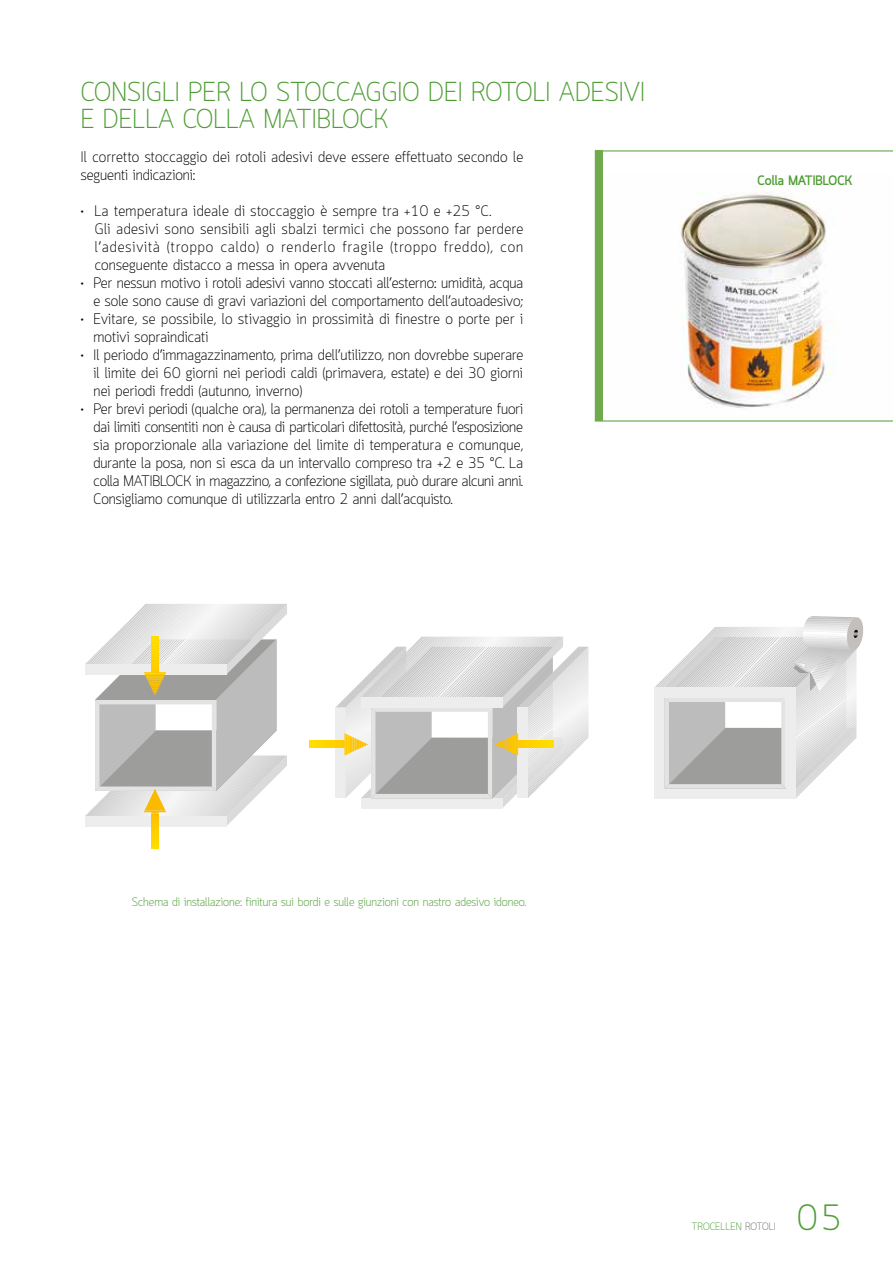
<style>
.page{position:relative;width:893px;height:1263px;background:#fff}
.page>*{position:absolute;margin:0;border:0;box-sizing:border-box;transform-origin:0 0}
.t1{font:300 36px "Quark";color:#4e9d34}
.t2{font:300 27px/27px "Quark";color:#4e9d34}
.t3{font:300 15px/18px "Quark";letter-spacing:.01em;color:#000}
.t4{font:300 15px/18px "Quark";letter-spacing:.035em;color:#000}
.t5{font:700 13.5px "Quark";color:#4e9d34}
.t6{font:300 12px "Quark";color:#4e9d34}
.t7{font:300 10.5px "Quark";letter-spacing:-.005em;color:#4e9d34}
.s1{color:#706f6f}
</style>
<div class="page">
<svg style="left:602px;top:151px;width:291px;height:270px"></svg>
<div style="left:595px;top:151px;width:7px;height:270px;background:#71a94d"></div>
<svg style="left:309px;top:636px;width:279px;height:172px"></svg>
<svg style="left:654px;top:616px;width:209px;height:182px"></svg>
<svg style="left:85px;top:604px;width:202px;height:244px"></svg>
<h2 class="t2" style="left:81px;top:80px;width:566px">CONSIGLI PER LO STOCCAGGIO DEI ROTOLI ADESIVI<br>E DELLA COLLA MATIBLOCK</h2>
<p class="t3" style="left:81px;top:149px;width:444px">Il corretto stoccaggio dei rotoli adesivi deve essere effettuato secondo le seguenti indicazioni:</p>
<p class="t4" style="left:95px;top:203px;width:430px;text-indent:-14px">• La temperatura ideale di stoccaggio è sempre tra +10 e +25 °C.<br>Gli adesivi sono sensibili agli sbalzi termici che possono far perdere l’adesività (troppo caldo) o renderlo fragile (troppo freddo), con conseguente distacco a messa in opera avvenuta</p>
<p class="t3" style="left:81px;top:275px;width:444px;text-align:right">• Per nessun motivo i rotoli adesivi vanno stoccati all’esterno: umidità, acqua e sole sono cause di gravi variazioni del comportamento dell’autoadesivo;</p>
<p class="t3" style="left:93px;top:311px;width:431px;text-indent:-13px">• Evitare, se possibile, lo stivaggio in prossimità di finestre o porte per i motivi sopraindicati</p>
<p class="t3" style="left:93px;top:347px;width:431px;text-align:justify;text-indent:-13px">• Il periodo d’immagazzinamento, prima dell’utilizzo, non dovrebbe superare il limite dei 60 giorni nei periodi caldi (primavera, estate) e dei 30 giorni nei periodi freddi (autunno, inverno)</p>
<p class="t3" style="left:93px;top:401px;width:431px;text-align:justify;text-indent:-13px">• Per brevi periodi (qualche ora), la permanenza dei rotoli a temperature fuori dai limiti consentiti non è causa di particolari difettosità, purché l’esposizione sia proporzionale alla variazione del limite di temperatura e comunque, durante la posa, non si esca da un intervallo compreso tra +2 e 35 °C. La colla MATIBLOCK in magazzino, a confezione sigillata, può durare alcuni anni.<br>Consigliamo comunque di utilizzarla entro 2 anni dall’acquisto.</p>
<p class="t5" style="left:757px;top:173px;width:96px">Colla MATIBLOCK</p>
<p class="t6" style="left:132px;top:895px;width:396px">Schema di installazione: finitura sui bordi e sulle giunzioni con nastro adesivo idoneo.</p>
<p class="t7" style="left:691px;top:1220px;width:86px">TROCELLEN <span class="s1">ROTOLI</span></p>
<h1 class="t1" style="left:797px;top:1197px;width:46px">05</h1>
</div>
